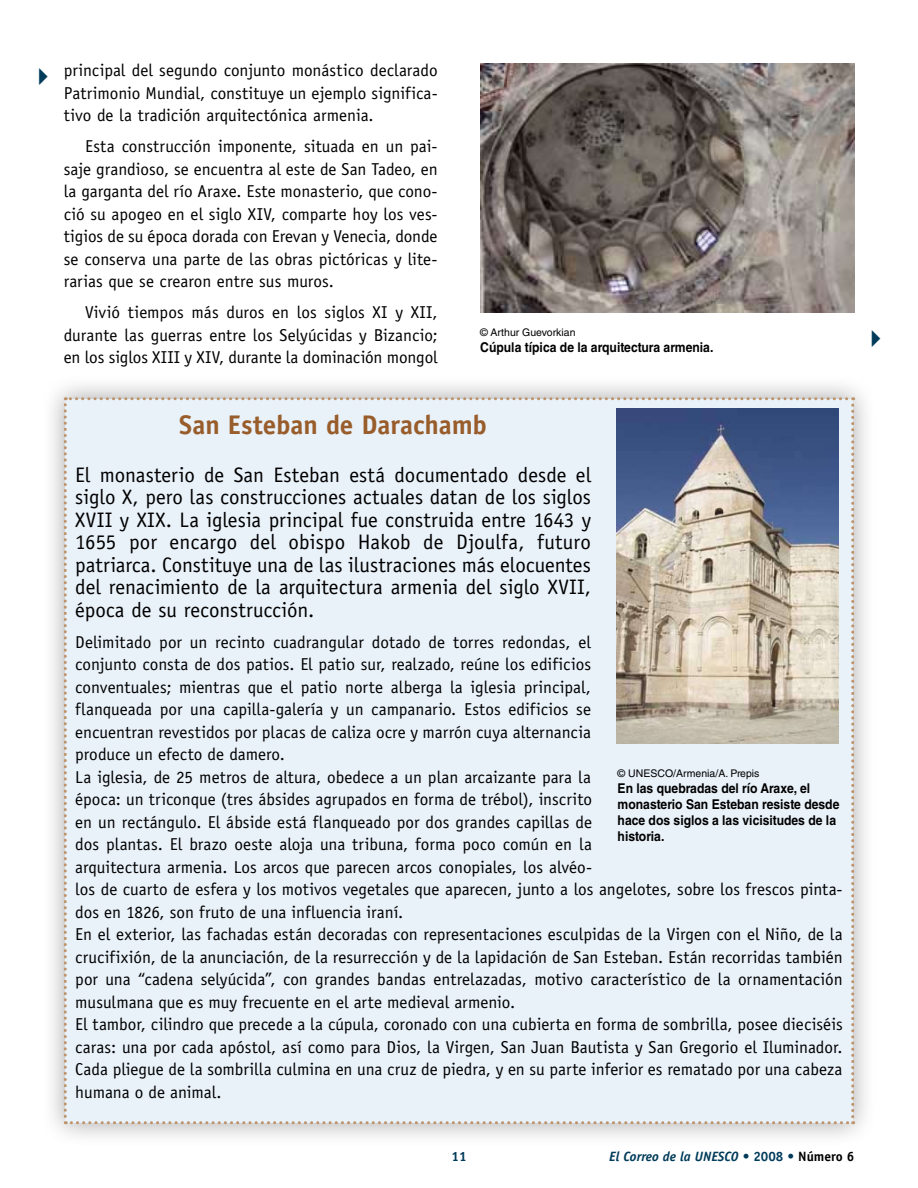
<style>
.page{position:relative;width:918px;height:1188px;background:#fff}
.page>*{position:absolute;margin:0;border:0;box-sizing:border-box;transform-origin:0 0}
.t1{font:700 27px "Officina Sans Std";color:#985d2a}
.t2{font:21px/22.5px "Officina Sans Std";color:#000;text-align:justify}
.t3{font:17.25px/22.5px "Officina Sans Std";color:#000;text-align:justify}
.t4{font:700 13.5px/16.2px "Helvetica LT Std";color:#000;scale:.9 1}
.t5{font:italic 700 13.5px "Officina Sans";color:#003b5a}
.t6{font:700 13.5px "Officina Sans Std";color:#003b5a}
.t7{font:10.5px "Helvetica LT Std";color:#000}
.s1{color:#003b5a}
.s2{font-family:"Officina Sans Std";font-style:normal}
.s3{font-family:"Officina Sans Std";font-style:normal;color:#000}
</style>
<div class="page">
<div style="left:39px;top:372px;width:855px;height:784px;background:#000;opacity:.35"></div>
<div style="left:64px;top:397px;width:790px;height:727px;background:#e9f1f9"></div>
<img style="left:480px;top:64px;width:374px;height:248px">
<img style="left:617px;top:409px;width:222px;height:335px">
<p class="t3" style="left:64px;top:59px;width:375px;text-indent:-35px"><span class="s1">✔</span> principal del segundo conjunto monástico declarado Patrimonio Mundial, constituye un ejemplo significa&shy;tivo de la tradición arquitectónica armenia.</p>
<p class="t3" style="left:64px;top:135px;width:376px;text-indent:21px">Esta construcción imponente, situada en un pai&shy;saje grandioso, se encuentra al este de San Tadeo, en la garganta del río Araxe. Este monasterio, que cono&shy;ció su apogeo en el siglo XIV, comparte hoy los ves&shy;tigios de su época dorada con Erevan y Venecia, donde se conserva una parte de las obras pictóricas y lite&shy;rarias que se crearon entre sus muros.</p>
<p class="t3" style="left:64px;top:301px;width:375px;text-indent:21px">Vivió tiempos más duros en los siglos XI y XII, durante las guerras entre los Selyúcidas y Bizancio; en los siglos XIII y XIV, durante la dominación mongol</p>
<p class="t7" style="left:480px;top:326px;width:97px">© Arthur Guevorkian</p>
<p class="t4" style="left:480px;top:339px;width:261px">Cúpula típica de la arquitectura armenia.</p>
<h1 class="t1" style="left:179px;top:408px;width:309px">San Esteban de Darachamb</h1>
<p class="t2" style="left:75px;top:464px;width:517px">El monasterio de San Esteban está documentado desde el siglo X, pero las construcciones actuales datan de los siglos XVII y XIX. La iglesia principal fue construida entre 1643 y 1655 por encargo del obispo Hakob de Djoulfa, futuro patriarca. Constituye una de las ilustraciones más elocuentes del renacimiento de la arquitectura armenia del siglo XVII, época de su reconstrucción.</p>
<p class="t3" style="left:75px;top:631px;width:769px;text-align:left">Delimitado por un recinto cuadrangular dotado de torres redondas, el<br>conjunto consta de dos patios. El patio sur, realzado, reúne los edificios<br>conventuales; mientras que el patio norte alberga la iglesia principal,<br>flanqueada por una capilla-galería y un campanario. Estos edificios se<br>encuentran revestidos por placas de caliza ocre y marrón cuya alternancia<br>produce un efecto de damero.<br>La iglesia, de 25 metros de altura, obedece a un plan arcaizante para la<br>época: un triconque (tres ábsides agrupados en forma de trébol), inscrito<br>en un rectángulo. El ábside está flanqueado por dos grandes capillas de<br>dos plantas. El brazo oeste aloja una tribuna, forma poco común en la<br>arquitectura armenia. Los arcos que parecen arcos conopiales, los alvéo-<br>los de cuarto de esfera y los motivos vegetales que aparecen, junto a los angelotes, sobre los frescos pinta&shy;dos en 1826, son fruto de una influencia iraní.<br>En el exterior, las fachadas están decoradas con representaciones esculpidas de la Virgen con el Niño, de la crucifixión, de la anunciación, de la resurrección y de la lapidación de San Esteban. Están recorridas también por una “cadena selyúcida”, con grandes bandas entrelazadas, motivo característico de la ornamentación musulmana que es muy frecuente en el arte medieval armenio.<br>El tambor, cilindro que precede a la cúpula, coronado con una cubierta en forma de sombrilla, posee dieciséis caras: una por cada apóstol, así como para Dios, la Virgen, San Juan Bautista y San Gregorio el Iluminador.<br>Cada pliegue de la sombrilla culmina en una cruz de piedra, y en su parte inferior es rematado por una cabeza humana o de animal.</p>
<p class="t7" style="left:618px;top:767px;width:143px">© UNESCO/Armenia/A. Prepis</p>
<p class="t4" style="left:618px;top:780px;width:248px">En las quebradas del río Araxe, el monasterio San Esteban resiste desde hace dos siglos a las vicisitudes de la historia.</p>
<p class="t6" style="left:451px;top:1148px;width:17px">11</p>
<p class="t5" style="left:609px;top:1149px;width:247px">El Correo de la UNESCO <span class="s2">• 2008 •</span> <span class="s3">Número 6</span></p>
</div>
